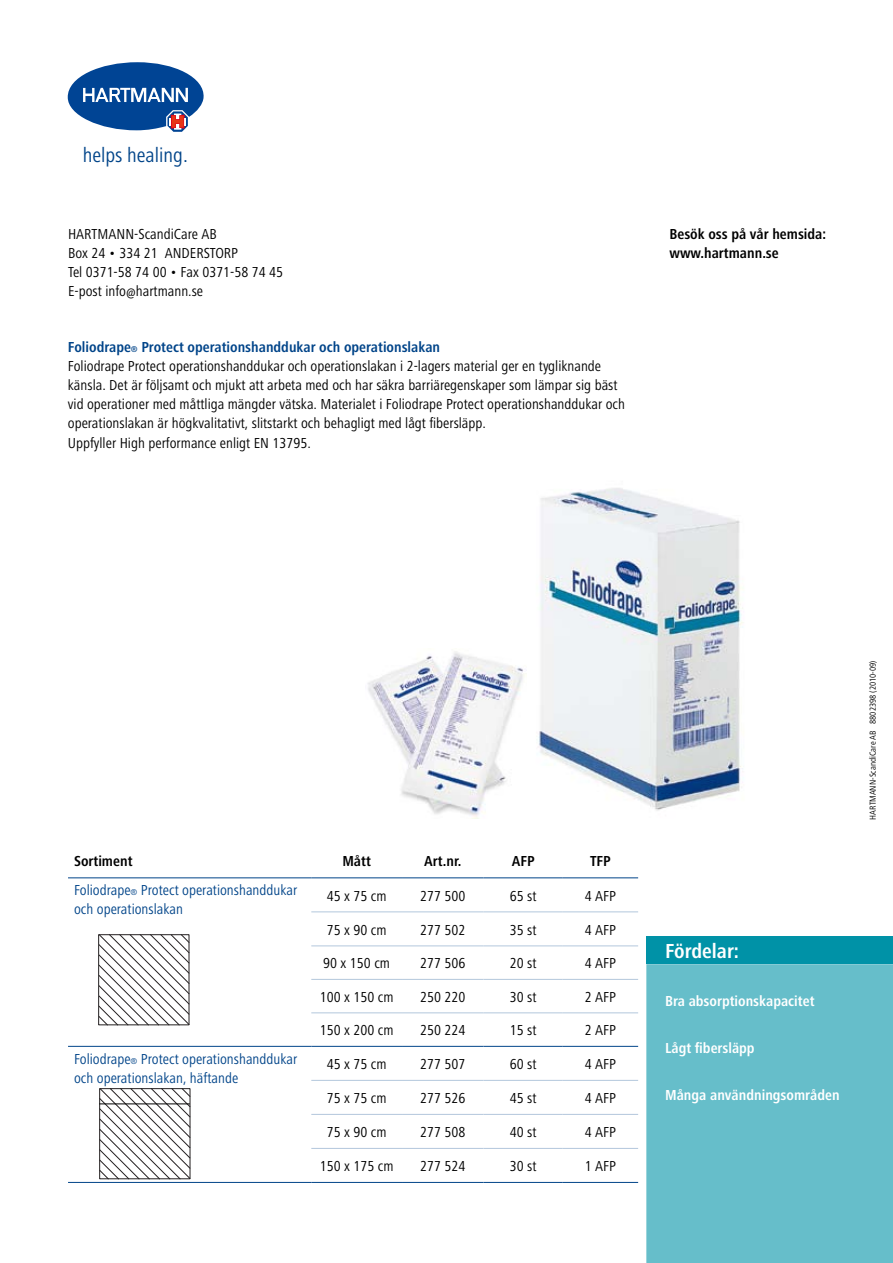
<style>
.page{position:relative;width:893px;height:1263px;background:#fff}
.page>*{position:absolute;margin:0;border:0;box-sizing:border-box;transform-origin:0 0}
.t1{font:condensed 21px "Frutiger Next LTCE";color:#004489}
.t2{font:700 condensed 21px "Frutiger Next LTCE";color:#fff}
.t3{font:condensed 15px/19.2px "Frutiger Next LTCE";color:#000}
.t4{font:condensed 15px/19.2px "Frutiger Next LTCE";color:#004489}
.t5{font:700 condensed 15px/19.2px "Frutiger Next LTCE";color:#000}
.t6{font:700 condensed 15px "Frutiger Next LTCE";color:#fff}
.t7{font:condensed 9px "Frutiger Next LTCE";color:#000}
.s1{font-weight:700;color:#004489}
.s2{font-weight:700;font-size:8.7px;color:#004489}
.s3{font-size:8.7px}
</style>
<div class="page">
<svg style="left:68px;top:62px;width:136px;height:70px"></svg>
<hr style="left:68px;top:877px;width:243px;height:1px;background:#004489">
<hr style="left:311px;top:877px;width:91px;height:1px;background:#004489">
<hr style="left:402px;top:877px;width:82px;height:1px;background:#004489">
<hr style="left:484px;top:877px;width:79px;height:1px;background:#004489">
<hr style="left:563px;top:877px;width:75px;height:1px;background:#004489">
<hr style="left:68px;top:1046px;width:243px;height:1px;background:#004489">
<hr style="left:311px;top:1046px;width:91px;height:1px;background:#004489">
<hr style="left:402px;top:1046px;width:82px;height:1px;background:#004489">
<hr style="left:484px;top:1046px;width:79px;height:1px;background:#004489">
<hr style="left:563px;top:1046px;width:75px;height:1px;background:#004489">
<hr style="left:311px;top:911px;width:91px;height:1px;background:#b3c7dc">
<hr style="left:402px;top:911px;width:82px;height:1px;background:#b3c7dc">
<hr style="left:484px;top:911px;width:79px;height:1px;background:#b3c7dc">
<hr style="left:563px;top:911px;width:75px;height:1px;background:#b3c7dc">
<hr style="left:311px;top:945px;width:91px;height:1px;background:#b3c7dc">
<hr style="left:402px;top:945px;width:82px;height:1px;background:#b3c7dc">
<hr style="left:484px;top:945px;width:79px;height:1px;background:#b3c7dc">
<hr style="left:563px;top:945px;width:75px;height:1px;background:#b3c7dc">
<hr style="left:311px;top:979px;width:91px;height:1px;background:#b3c7dc">
<hr style="left:402px;top:979px;width:82px;height:1px;background:#b3c7dc">
<hr style="left:484px;top:979px;width:79px;height:1px;background:#b3c7dc">
<hr style="left:563px;top:979px;width:75px;height:1px;background:#b3c7dc">
<hr style="left:311px;top:1012px;width:91px;height:1px;background:#b3c7dc">
<hr style="left:402px;top:1012px;width:82px;height:1px;background:#b3c7dc">
<hr style="left:484px;top:1012px;width:79px;height:1px;background:#b3c7dc">
<hr style="left:563px;top:1012px;width:75px;height:1px;background:#b3c7dc">
<hr style="left:311px;top:1080px;width:91px;height:1px;background:#b3c7dc">
<hr style="left:402px;top:1080px;width:82px;height:1px;background:#b3c7dc">
<hr style="left:484px;top:1080px;width:79px;height:1px;background:#b3c7dc">
<hr style="left:563px;top:1080px;width:75px;height:1px;background:#b3c7dc">
<hr style="left:311px;top:1114px;width:91px;height:1px;background:#b3c7dc">
<hr style="left:402px;top:1114px;width:82px;height:1px;background:#b3c7dc">
<hr style="left:484px;top:1114px;width:79px;height:1px;background:#b3c7dc">
<hr style="left:563px;top:1114px;width:75px;height:1px;background:#b3c7dc">
<hr style="left:311px;top:1148px;width:91px;height:1px;background:#b3c7dc">
<hr style="left:402px;top:1148px;width:82px;height:1px;background:#b3c7dc">
<hr style="left:484px;top:1148px;width:79px;height:1px;background:#b3c7dc">
<hr style="left:563px;top:1148px;width:75px;height:1px;background:#b3c7dc">
<hr style="left:68px;top:1182px;width:243px;height:1px;background:#004489">
<hr style="left:311px;top:1182px;width:91px;height:1px;background:#004489">
<hr style="left:402px;top:1182px;width:82px;height:1px;background:#004489">
<hr style="left:484px;top:1182px;width:79px;height:1px;background:#004489">
<hr style="left:563px;top:1182px;width:75px;height:1px;background:#004489">
<div style="left:646px;top:936px;width:247px;height:28px;background:#0092a7"></div>
<div style="left:646px;top:964px;width:247px;height:299px;background:#66beca"></div>
<svg style="left:101px;top:1088px;width:90px;height:91px"></svg>
<div style="left:99px;top:1088px;width:91px;height:91px;border:1px solid #231f20"></div>
<hr style="left:99px;top:1103px;width:91px;height:1px;background:#000">
<svg style="left:98px;top:934px;width:91px;height:91px"></svg>
<img style="left:538px;top:488px;width:205px;height:323px">
<img style="left:367px;top:651px;width:158px;height:167px">
<h1 class="t1" style="left:83px;top:143px;width:107px">helps healing.</h1>
<p class="t3" style="left:68px;top:224px;width:217px">HARTMANN-ScandiCare AB<br>Box 24 • 334 21 ANDERSTORP<br>Tel 0371-58 74 00 • Fax 0371-58 74 45<br>E-post info@hartmann.se</p>
<p class="t5" style="left:669px;top:224px;width:158px">Besök oss på vår hemsida: www.hartmann.se</p>
<p class="t3" style="left:68px;top:337px;width:559px"><span class="s1">Foliodrape</span><span class="s2">®</span> <span class="s1">Protect operationshanddukar och operationslakan<br></span>Foliodrape Protect operationshanddukar och operationslakan i 2-lagers material ger en tygliknande känsla. Det är följsamt och mjukt att arbeta med och har säkra barriäregenskaper som lämpar sig bäst vid operationer med måttliga mängder vätska. Materialet i Foliodrape Protect operationshanddukar och operationslakan är högkvalitativt, slitstarkt och behagligt med lågt fibersläpp.<br>Uppfyller High performance enligt EN 13795.</p>
<p class="t5" style="left:74px;top:852px;width:60px">Sortiment</p>
<p class="t5" style="left:342px;top:852px;width:30px">Mått</p>
<p class="t5" style="left:424px;top:852px;width:39px">Art.nr.</p>
<p class="t5" style="left:512px;top:852px;width:24px">AFP</p>
<p class="t5" style="left:590px;top:852px;width:22px">TFP</p>
<p class="t4" style="left:74px;top:881px;width:225px">Foliodrape<span class="s3">®</span> Protect operationshanddukar och operationslakan</p>
<p class="t3" style="left:327px;top:886px;width:61px">45 x 75 cm</p>
<p class="t3" style="left:420px;top:886px;width:47px">277 500</p>
<p class="t3" style="left:510px;top:886px;width:28px">65 st</p>
<p class="t3" style="left:585px;top:886px;width:33px">4 AFP</p>
<p class="t3" style="left:327px;top:920px;width:61px">75 x 90 cm</p>
<p class="t3" style="left:420px;top:920px;width:47px">277 502</p>
<p class="t3" style="left:510px;top:920px;width:28px">35 st</p>
<p class="t3" style="left:585px;top:920px;width:33px">4 AFP</p>
<p class="t3" style="left:323px;top:954px;width:68px">90 x 150 cm</p>
<p class="t3" style="left:420px;top:954px;width:47px">277 506</p>
<p class="t3" style="left:510px;top:954px;width:28px">20 st</p>
<p class="t3" style="left:585px;top:954px;width:33px">4 AFP</p>
<p class="t3" style="left:320px;top:987px;width:75px">100 x 150 cm</p>
<p class="t3" style="left:420px;top:987px;width:47px">250 220</p>
<p class="t3" style="left:510px;top:987px;width:28px">30 st</p>
<p class="t3" style="left:585px;top:987px;width:33px">2 AFP</p>
<p class="t3" style="left:320px;top:1021px;width:75px">150 x 200 cm</p>
<p class="t3" style="left:420px;top:1021px;width:47px">250 224</p>
<p class="t3" style="left:510px;top:1021px;width:28px">15 st</p>
<p class="t3" style="left:585px;top:1021px;width:33px">2 AFP</p>
<p class="t4" style="left:74px;top:1049px;width:225px">Foliodrape<span class="s3">®</span> Protect operationshanddukar och operationslakan, häftande</p>
<p class="t3" style="left:327px;top:1054px;width:61px">45 x 75 cm</p>
<p class="t3" style="left:420px;top:1054px;width:47px">277 507</p>
<p class="t3" style="left:510px;top:1054px;width:28px">60 st</p>
<p class="t3" style="left:585px;top:1054px;width:33px">4 AFP</p>
<p class="t3" style="left:327px;top:1088px;width:61px">75 x 75 cm</p>
<p class="t3" style="left:420px;top:1088px;width:47px">277 526</p>
<p class="t3" style="left:510px;top:1088px;width:28px">45 st</p>
<p class="t3" style="left:585px;top:1088px;width:33px">4 AFP</p>
<p class="t3" style="left:327px;top:1122px;width:61px">75 x 90 cm</p>
<p class="t3" style="left:420px;top:1122px;width:47px">277 508</p>
<p class="t3" style="left:510px;top:1122px;width:28px">40 st</p>
<p class="t3" style="left:585px;top:1122px;width:33px">4 AFP</p>
<p class="t3" style="left:320px;top:1156px;width:75px">150 x 175 cm</p>
<p class="t3" style="left:420px;top:1156px;width:47px">277 524</p>
<p class="t3" style="left:510px;top:1156px;width:28px">30 st</p>
<p class="t3" style="left:585px;top:1156px;width:33px">1 AFP</p>
<p class="t7" style="left:868px;top:819px;width:161px;rotate:-90deg">HARTMANN-ScandiCare AB 8802398 (2010-09)</p>
<h1 class="t2" style="left:665px;top:939px;width:75px">Fördelar:</h1>
<p class="t6" style="left:665px;top:993px;width:151px">Bra absorptionskapacitet</p>
<p class="t6" style="left:665px;top:1039px;width:91px">Lågt fibersläpp</p>
<p class="t6" style="left:665px;top:1086px;width:176px">Många användningsområden</p>
</div>
